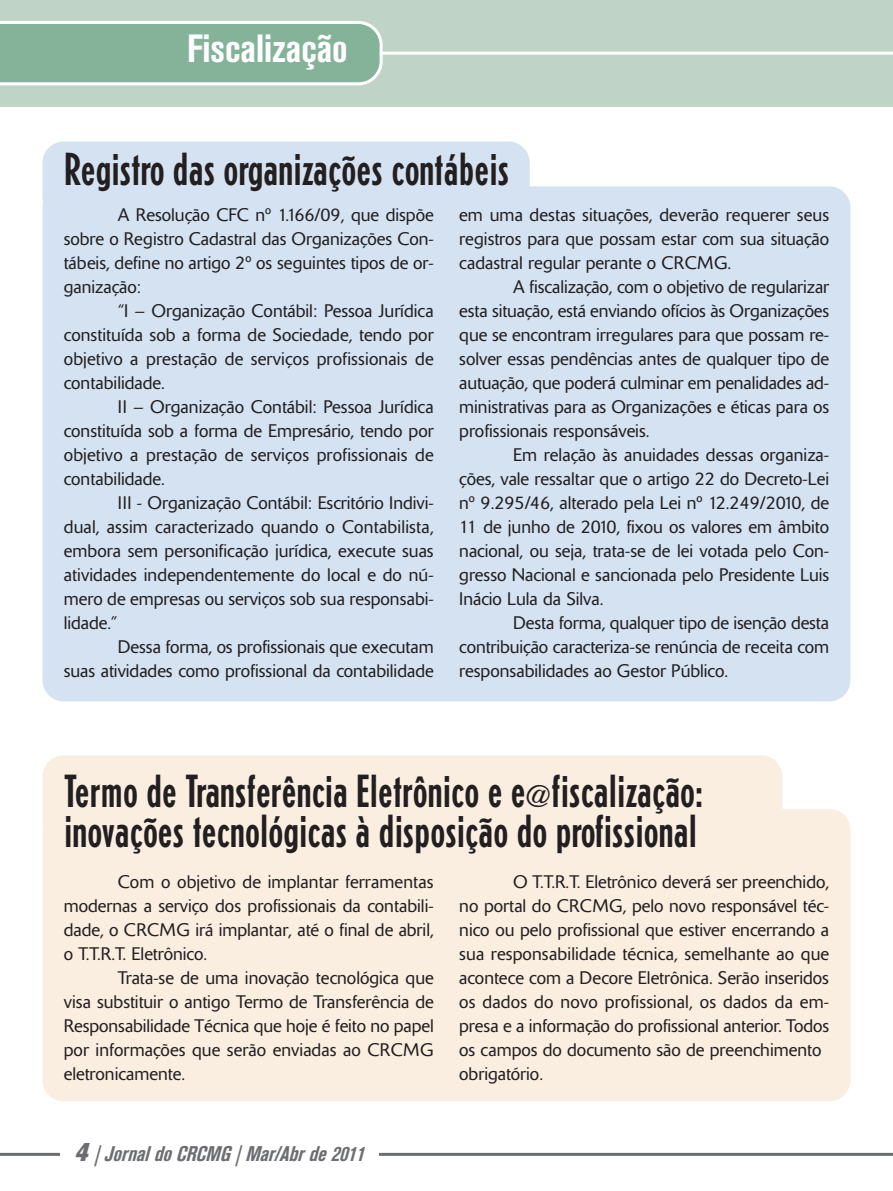
<style>
.page{position:relative;width:893px;height:1191px;background:#fff}
.page>*{position:absolute;margin:0;border:0;box-sizing:border-box;transform-origin:0 0}
.t1{font:500 condensed 45px/40.5px "AT Erbar";color:#231f20}
.t2{font:700 condensed 39px "Akzidenz Grotesk BE";color:#fff}
.t3{font:21px "FT100 IT";color:#6c6d70}
.t4{font:300 18px/24px "Delta";color:#231f20;text-align:justify}
.s1{font-family:"FT100 EXBDIT";font-size:25.5px}
</style>
<div class="page">
<div style="left:43px;top:809px;width:807px;height:292px;background:#faeee1;border-radius:21px"></div>
<div style="left:43px;top:755px;width:739px;height:85px;background:#faeee1;border-radius:21px"></div>
<div style="left:43px;top:186px;width:807px;height:515px;background:#d4e2f2;border-radius:21px"></div>
<div style="left:43px;top:141px;width:487px;height:77px;background:#d4e2f2;border-radius:21px"></div>
<div style="left:0;top:0;width:893px;height:106px;background:#bfd4c7"></div>
<hr style="left:0;top:52px;width:893px;height:3px;background:#fff">
<svg style="left:0;top:21px;width:383px;height:64px;background:#91baa3"></svg>
<hr style="left:0;top:1152px;width:893px;height:3px;background:#6c6d70">
<div style="left:60px;top:1140px;width:318px;height:29px;background:#fff"></div>
<h2 class="t2" style="left:187px;top:35px;width:162px">Fiscalização</h2>
<h1 class="t1" style="left:64px;top:152px;width:447px">Registro das organizações contábeis</h1>
<p class="t4" style="left:64px;top:205px;width:371px;text-indent:54px">A Resolução CFC nº 1.166/09, que dispõe sobre o Registro Cadastral das Organizações Con&shy;tábeis, define no artigo 2º os seguintes tipos de or&shy;ganização:</p>
<p class="t4" style="left:64px;top:301px;width:371px;text-indent:54px">“I – Organização Contábil: Pessoa Jurídica constituída sob a forma de Sociedade, tendo por objetivo a prestação de serviços profissionais de contabilidade.</p>
<p class="t4" style="left:64px;top:397px;width:371px;text-indent:54px">II – Organização Contábil: Pessoa Jurídica constituída sob a forma de Empresário, tendo por objetivo a prestação de serviços profissionais de contabilidade.</p>
<p class="t4" style="left:64px;top:493px;width:371px;text-indent:54px">III - Organização Contábil: Escritório Indivi&shy;dual, assim caracterizado quando o Contabilista, embora sem personificação jurídica, execute suas atividades independentemente do local e do nú&shy;mero de empresas ou serviços sob sua responsabi&shy;lidade.”</p>
<p class="t4" style="left:64px;top:637px;width:371px;text-align:right">Dessa forma, os profissionais que executam<br>suas atividades como profissional da contabilidade</p>
<p class="t4" style="left:459px;top:205px;width:371px">em uma destas situações, deverão requerer seus registros para que possam estar com sua situação cadastral regular perante o CRCMG.</p>
<p class="t4" style="left:459px;top:277px;width:371px;text-indent:54px">A fiscalização, com o objetivo de regularizar esta situação, está enviando ofícios às Organizações que se encontram irregulares para que possam re&shy;solver essas pendências antes de qualquer tipo de autuação, que poderá culminar em penalidades ad&shy;ministrativas para as Organizações e éticas para os profissionais responsáveis.</p>
<p class="t4" style="left:459px;top:445px;width:372px;text-indent:54px">Em relação às anuidades dessas organiza&shy;ções, vale ressaltar que o artigo 22 do Decreto-Lei nº 9.295/46, alterado pela Lei nº 12.249/2010, de 11 de junho de 2010, fixou os valores em âmbito nacional, ou seja, trata-se de lei votada pelo Con&shy;gresso Nacional e sancionada pelo Presidente Luis Inácio Lula da Silva.</p>
<p class="t4" style="left:459px;top:613px;width:371px;text-indent:54px">Desta forma, qualquer tipo de isenção desta contribuição caracteriza-se renúncia de receita com responsabilidades ao Gestor Público.</p>
<h1 class="t1" style="left:64px;top:773px;width:641px">Termo de Transferência Eletrônico e e@fiscalização: inovações tecnológicas à disposição do profissional</h1>
<p class="t4" style="left:64px;top:871px;width:372px;text-indent:54px">Com o objetivo de implantar ferramentas modernas a serviço dos profissionais da contabili&shy;dade, o CRCMG irá implantar, até o final de abril, o T.T.R.T. Eletrônico.</p>
<p class="t4" style="left:64px;top:967px;width:371px;text-indent:54px">Trata-se de uma inovação tecnológica que visa substituir o antigo Termo de Transferência de Responsabilidade Técnica que hoje é feito no papel por informações que serão enviadas ao CRCMG eletronicamente.</p>
<p class="t3" style="left:74px;top:1145px;width:291px"><span class="s1">4</span> | Jornal do CRCMG | Mar/Abr de 2011</p>
<p class="t4" style="left:459px;top:871px;width:371px;text-align:left;text-indent:54px">O T.T.R.T. Eletrônico deverá ser preenchido, no portal do CRCMG, pelo novo responsável téc&shy;nico ou pelo profissional que estiver encerrando a sua responsabilidade técnica, semelhante ao que acontece com a Decore Eletrônica. Serão inseridos os dados do novo profissional, os dados da em&shy;presa e a informação do profissional anterior. Todos os campos do documento são de preenchimento obrigatório.</p>
</div>
